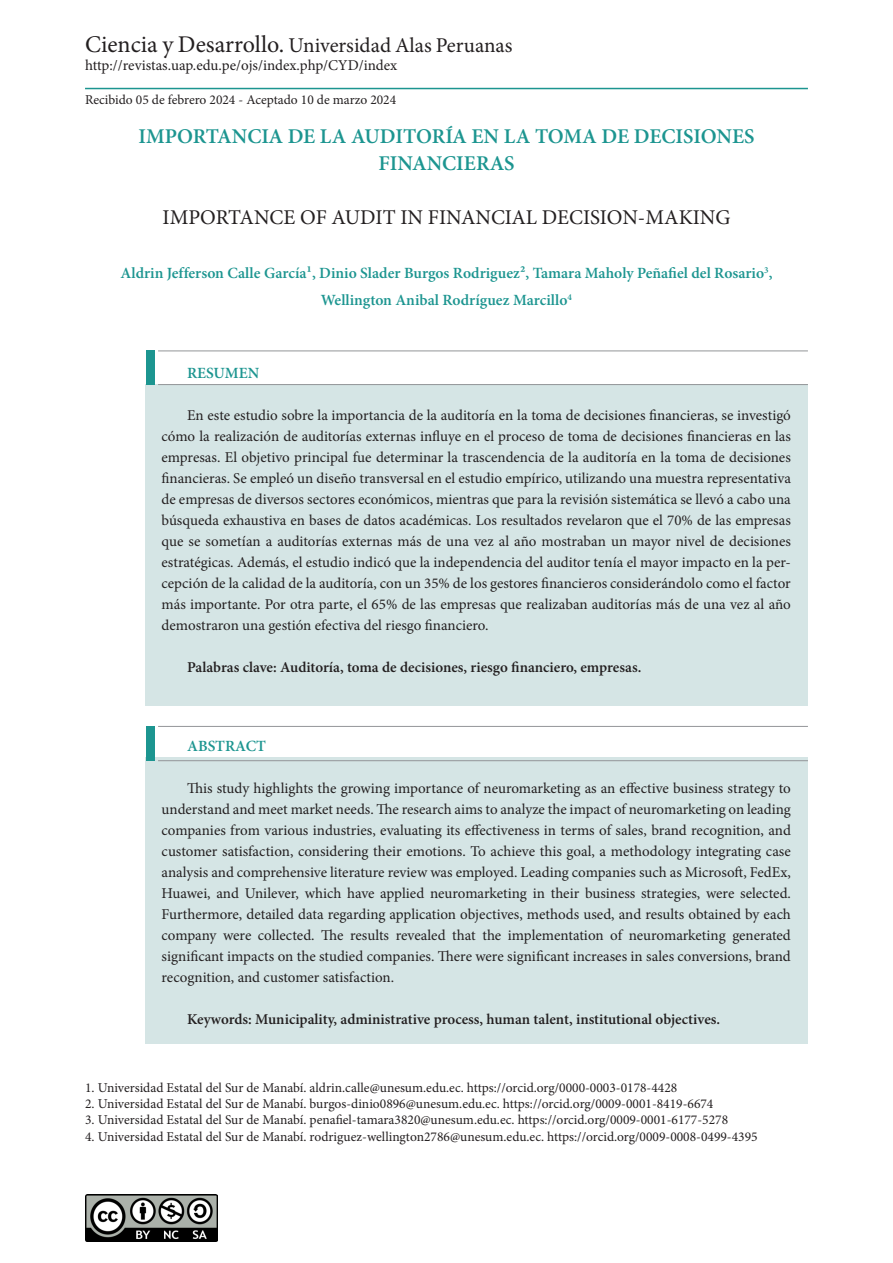
<style>
.page{position:relative;width:893px;height:1263px;background:#fff}
.page>*{position:absolute;margin:0;border:0;box-sizing:border-box;transform-origin:0 0}
.t1{font:21px "Minion Pro";color:#231f20}
.t2{font:600 21px/27px "Minion Pro";color:#1c9590;text-align:center}
.Texto_de_bloque{font:600 15.6px "Minion Pro";color:#1c9590}
.t3{font:15px/21px "Minion Pro";color:#231f20;text-align:justify}
.t4{font:600 15px "Minion Pro";color:#231f20}
.t5{font:13.5px "Minion Pro";color:#231f20}
.s1{font-size:24px}
</style>
<div class="page">
<hr style="left:85px;top:88px;width:723px;height:1px;background:#1c9590">
<img style="left:85px;top:1195px;width:132px;height:46px">
<div style="left:146px;top:384px;width:662px;height:322px;background:#d5e5e5"></div>
<div style="left:146px;top:351px;width:8px;height:34px;background:#1c9590"></div>
<hr style="left:158px;top:351px;width:650px;height:1px;background:#939598">
<hr style="left:158px;top:384px;width:650px;height:1px;background:#939598">
<div style="left:146px;top:757px;width:662px;height:287px;background:#d5e5e5"></div>
<div style="left:146px;top:726px;width:8px;height:35px;background:#1c9590"></div>
<hr style="left:158px;top:726px;width:650px;height:1px;background:#939598">
<hr style="left:158px;top:760px;width:650px;height:1px;background:#939598">
<p class="t1" style="left:85px;top:31px;width:429px"><span class="s1">Ciencia y Desarrollo.</span> Universidad Alas Peruanas</p>
<p class="t3" style="left:85px;top:54px;width:314px">http://revistas.uap.edu.pe/ojs/index.php/CYD/index</p>
<p class="t5" style="left:85px;top:90px;width:313px">Recibido 05 de febrero 2024 - Aceptado 10 de marzo 2024</p>
<p class="t2" style="left:138px;top:122px;width:617px">IMPORTANCIA DE LA AUDITORÍA EN LA TOMA DE DECISIONES<br>FINANCIERAS</p>
<p class="t1" style="left:163px;top:203px;width:569px">IMPORTANCE OF AUDIT IN FINANCIAL DECISION-MAKING</p>
<p class="Texto_de_bloque" style="left:120px;top:262px;width:653px">Aldrin Jefferson Calle García1, Dinio Slader Burgos Rodriguez2, Tamara Maholy Peñafiel del Rosario<sup>3</sup>,</p>
<p class="Texto_de_bloque" style="left:321px;top:289px;width:253px">Wellington Anibal Rodríguez Marcillo<sup>4</sup></p>
<p class="Texto_de_bloque" style="left:187px;top:362px;width:74px">RESUMEN</p>
<p class="t3" style="left:162px;top:405px;width:631px;text-indent:26px">En este estudio sobre la importancia de la auditoría en la toma de decisiones financieras, se investigó cómo la realización de auditorías externas influye en el proceso de toma de decisiones financieras en las empresas. El objetivo principal fue determinar la trascendencia de la auditoría en la toma de decisiones financieras. Se empleó un diseño transversal en el estudio empírico, utilizando una muestra representativa de empresas de diversos sectores económicos, mientras que para la revisión sistemática se llevó a cabo una búsqueda exhaustiva en bases de datos académicas. Los resultados revelaron que el 70% de las empresas que se sometían a auditorías externas más de una vez al año mostraban un mayor nivel de decisiones estratégicas. Además, el estudio indicó que la independencia del auditor tenía el mayor impacto en la per&shy;cepción de la calidad de la auditoría, con un 35% de los gestores financieros considerándolo como el factor más importante. Por otra parte, el 65% de las empresas que realizaban auditorías más de una vez al año demostraron una gestión efectiva del riesgo financiero.</p>
<p class="t4" style="left:187px;top:657px;width:456px">Palabras clave: Auditoría, toma de decisiones, riesgo financiero, empresas.</p>
<p class="Texto_de_bloque" style="left:187px;top:735px;width:80px">ABSTRACT</p>
<p class="t3" style="left:162px;top:778px;width:631px;text-indent:26px">This study highlights the growing importance of neuromarketing as an effective business strategy to understand and meet market needs. The research aims to analyze the impact of neuromarketing on leading companies from various industries, evaluating its effectiveness in terms of sales, brand recognition, and customer satisfaction, considering their emotions. To achieve this goal, a methodology integrating case analysis and comprehensive literature review was employed. Leading companies such as Microsoft, FedEx, Huawei, and Unilever, which have applied neuromarketing in their business strategies, were selected.<br>Furthermore, detailed data regarding application objectives, methods used, and results obtained by each company were collected. The results revealed that the implementation of neuromarketing generated significant impacts on the studied companies. There were significant increases in sales conversions, brand recognition, and customer satisfaction.</p>
<p class="t4" style="left:187px;top:1009px;width:535px">Keywords: Municipality, administrative process, human talent, institutional objectives.</p>
<p class="t5" style="left:85px;top:1079px;width:594px">1. Universidad Estatal del Sur de Manabí. aldrin.calle@unesum.edu.ec. https://orcid.org/0000-0003-0178-4428</p>
<p class="t5" style="left:85px;top:1095px;width:630px">2. Universidad Estatal del Sur de Manabí. burgos-dinio0896@unesum.edu.ec. https://orcid.org/0009-0001-8419-6674</p>
<p class="t5" style="left:85px;top:1111px;width:645px">3. Universidad Estatal del Sur de Manabí. penafiel-tamara3820@unesum.edu.ec. https://orcid.org/0009-0001-6177-5278</p>
<p class="t5" style="left:85px;top:1127px;width:674px">4. Universidad Estatal del Sur de Manabí. rodriguez-wellington2786@unesum.edu.ec. https://orcid.org/0009-0008-0499-4395</p>
</div>
